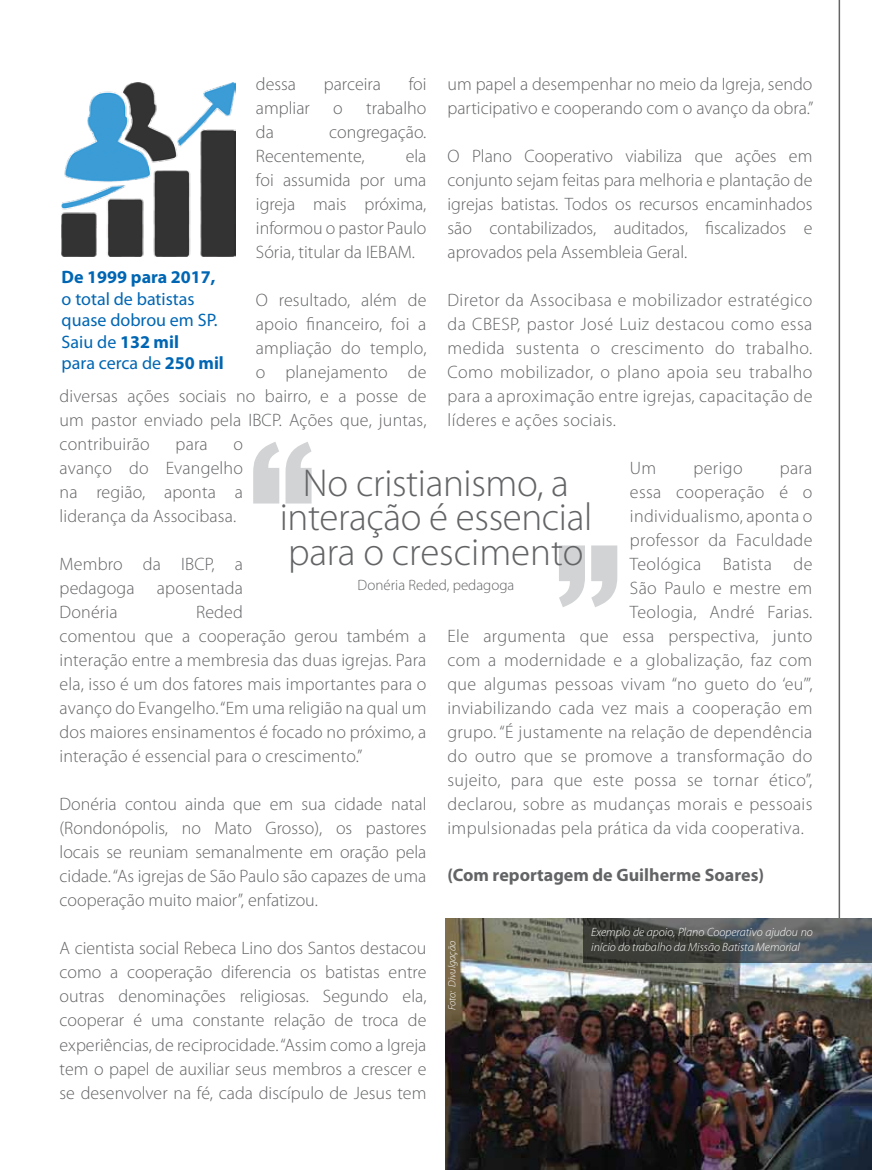
<style>
.page{position:relative;width:872px;height:1170px;background:#fff}
.page>*{position:absolute;margin:0;border:0;box-sizing:border-box;transform-origin:0 0}
.t1{font:300 39px/34.5px "Myriad Pro";letter-spacing:-.01em;color:#636466;text-align:center}
.t2{font:300 18px/24px "Myriad Pro";letter-spacing:.01em;color:#636466;text-align:justify}
.t3{font:18px/21.6px "Myriad Pro";color:#0066b3}
.t4{font:700 18px "Myriad Pro";color:#636466}
.t5{font:700 18px "Myriad Pro";color:#0066b3}
.t6{font:300 15px "Myriad Pro";color:#636466}
.t7{font:italic 300 12px/15px "Myriad Pro";color:#fff}
.t8{font:italic 300 10.5px "Myriad Pro";color:#fff}
.s1{font-weight:700}
</style>
<div class="page">
<hr style="left:838px;top:0;width:2px;height:1120px;background:#636466">
<svg style="left:559px;top:545px;width:58px;height:62px"></svg>
<svg style="left:253px;top:442px;width:58px;height:61px"></svg>
<img style="left:445px;top:918px;width:427px;height:251px">
<img style="left:62px;top:83px;width:173px;height:173px">
<svg style="left:583px;top:918px;width:289px;height:44px;background:#4c5153"></svg>
<p class="t2" style="left:256px;top:72px;width:42px">dessa</p>
<p class="t2" style="left:324px;top:72px;width:59px">parceira</p>
<p class="t2" style="left:409px;top:72px;width:19px">foi</p>
<p class="t2" style="left:256px;top:96px;width:55px">ampliar</p>
<p class="t2" style="left:333px;top:96px;width:11px">o</p>
<p class="t2" style="left:366px;top:96px;width:62px">trabalho</p>
<p class="t2" style="left:256px;top:120px;width:19px">da</p>
<p class="t2" style="left:447px;top:72px;width:367px">um papel a desempenhar no meio da Igreja, sendo participativo e cooperando com o avanço da obra.”</p>
<p class="t2" style="left:447px;top:144px;width:366px">O Plano Cooperativo viabiliza que ações em conjunto sejam feitas para melhoria e plantação de igrejas batistas. Todos os recursos encaminhados são contabilizados, auditados, fiscalizados e aprovados pela Assembleia Geral.</p>
<p class="t2" style="left:447px;top:288px;width:366px">Diretor da Associbasa e mobilizador estratégico da CBESP, pastor José Luiz destacou como essa medida sustenta o crescimento do trabalho.<br>Como mobilizador, o plano apoia seu trabalho para a aproximação entre igrejas, capacitação de líderes e ações sociais.</p>
<p class="t2" style="left:630px;top:456px;width:28px">Um</p>
<p class="t2" style="left:693px;top:456px;width:51px">perigo</p>
<p class="t2" style="left:779px;top:456px;width:34px">para</p>
<p class="t2" style="left:630px;top:480px;width:184px">essa cooperação é o</p>
<p class="t2" style="left:630px;top:504px;width:184px">individualismo, aponta o</p>
<p class="t2" style="left:630px;top:528px;width:184px">professor da Faculdade</p>
<p class="t2" style="left:630px;top:552px;width:184px">Teológica Batista de</p>
<p class="t2" style="left:630px;top:576px;width:184px">São Paulo e mestre em</p>
<p class="t2" style="left:630px;top:600px;width:184px">Teologia, André Farias.</p>
<p class="t2" style="left:447px;top:624px;width:366px">Ele argumenta que essa perspectiva, junto</p>
<p class="t2" style="left:447px;top:648px;width:366px">com a modernidade e a globalização, faz com</p>
<p class="t2" style="left:447px;top:672px;width:366px">que algumas pessoas vivam “no gueto do ‘eu’”,</p>
<p class="t2" style="left:447px;top:696px;width:366px">inviabilizando cada vez mais a cooperação em</p>
<p class="t2" style="left:447px;top:720px;width:366px">grupo. “É justamente na relação de dependência</p>
<p class="t2" style="left:447px;top:744px;width:366px">do outro que se promove a transformação do</p>
<p class="t2" style="left:447px;top:768px;width:366px">sujeito, para que este possa se tornar ético”,</p>
<p class="t2" style="left:447px;top:792px;width:366px">declarou, sobre as mudanças morais e pessoais</p>
<p class="t2" style="left:447px;top:816px;width:358px">impulsionadas pela prática da vida cooperativa.</p>
<p class="t4" style="left:447px;top:862px;width:318px">(Com reportagem de Guilherme Soares)</p>
<p class="t2" style="left:256px;top:120px;width:172px;text-indent:73px">congregação.<br>Recentemente,</p>
<p class="t2" style="left:256px;top:144px;width:172px;text-indent:150px">ela foi assumida por uma igreja mais próxima, informou o pastor Paulo Sória, titular da IEBAM.</p>
<p class="t2" style="left:256px;top:288px;width:172px">O resultado, além de</p>
<p class="t2" style="left:256px;top:312px;width:172px">apoio financeiro, foi a</p>
<p class="t2" style="left:256px;top:336px;width:172px">ampliação do templo,</p>
<p class="t2" style="left:256px;top:360px;width:172px">o planejamento de</p>
<p class="t2" style="left:60px;top:384px;width:368px">diversas ações sociais no bairro, e a posse de</p>
<p class="t2" style="left:60px;top:408px;width:368px">um pastor enviado pela I BCP. Ações que, juntas,</p>
<p class="t2" style="left:60px;top:432px;width:92px">contribuirão</p>
<p class="t2" style="left:176px;top:432px;width:34px">para</p>
<p class="t5" style="left:62px;top:265px;width:155px">De 1999 para 2017,</p>
<p class="t3" style="left:62px;top:287px;width:164px">o total de batistas quase dobrou em SP.<br>Saiu de <span class="s1">132 mil<br></span>para cerca de <span class="s1">250 mil</span></p>
<p class="t2" style="left:60px;top:432px;width:185px;text-indent:174px">o avanço do Evangelho na região, aponta a liderança da Associbasa.</p>
<p class="t2" style="left:60px;top:552px;width:185px">Membro da I BCP, a pedagoga aposentada Donéria</p>
<h1 class="t1" style="left:280px;top:466px;width:314px">No cristianismo, a interação é essencial para o crescimento</h1>
<p class="t6" style="left:357px;top:577px;width:158px">Donéria Reded, pedagoga</p>
<p class="t2" style="left:60px;top:600px;width:368px;text-align:left;text-indent:136px">Reded<br>comentou que a cooperação gerou também a interação entre a membresia das duas igrejas. Para ela, isso é um dos fatores mais importantes para o avanço do Evangelho. “Em uma religião na qual um dos maiores ensinamentos é focado no próximo, a interação é essencial para o crescimento.”</p>
<p class="t2" style="left:60px;top:792px;width:368px">Donéria contou ainda que em sua cidade natal (Rondonópolis, no Mato Grosso), os pastores locais se reuniam semanalmente em oração pela cidade. “As igrejas de São Paulo são capazes de uma cooperação muito maior”, enfatizou.</p>
<p class="t2" style="left:60px;top:936px;width:368px">A cientista social Rebeca Lino dos Santos destacou como a cooperação diferencia os batistas entre outras denominações religiosas. Segundo ela, cooperar é uma constante relação de troca de experiências, de reciprocidade. “Assim como a Igreja tem o papel de auxiliar seus membros a crescer e se desenvolver na fé, cada discípulo de Jesus tem</p>
<p class="t7" style="left:591px;top:924px;width:223px">Exemplo de apoio, Plano Cooperativo ajudou no início do trabalho da Missão Batista Memorial</p>
<p class="t8" style="left:446px;top:1010px;width:71px;rotate:-90deg">Foto: Divulgação</p>
</div>
